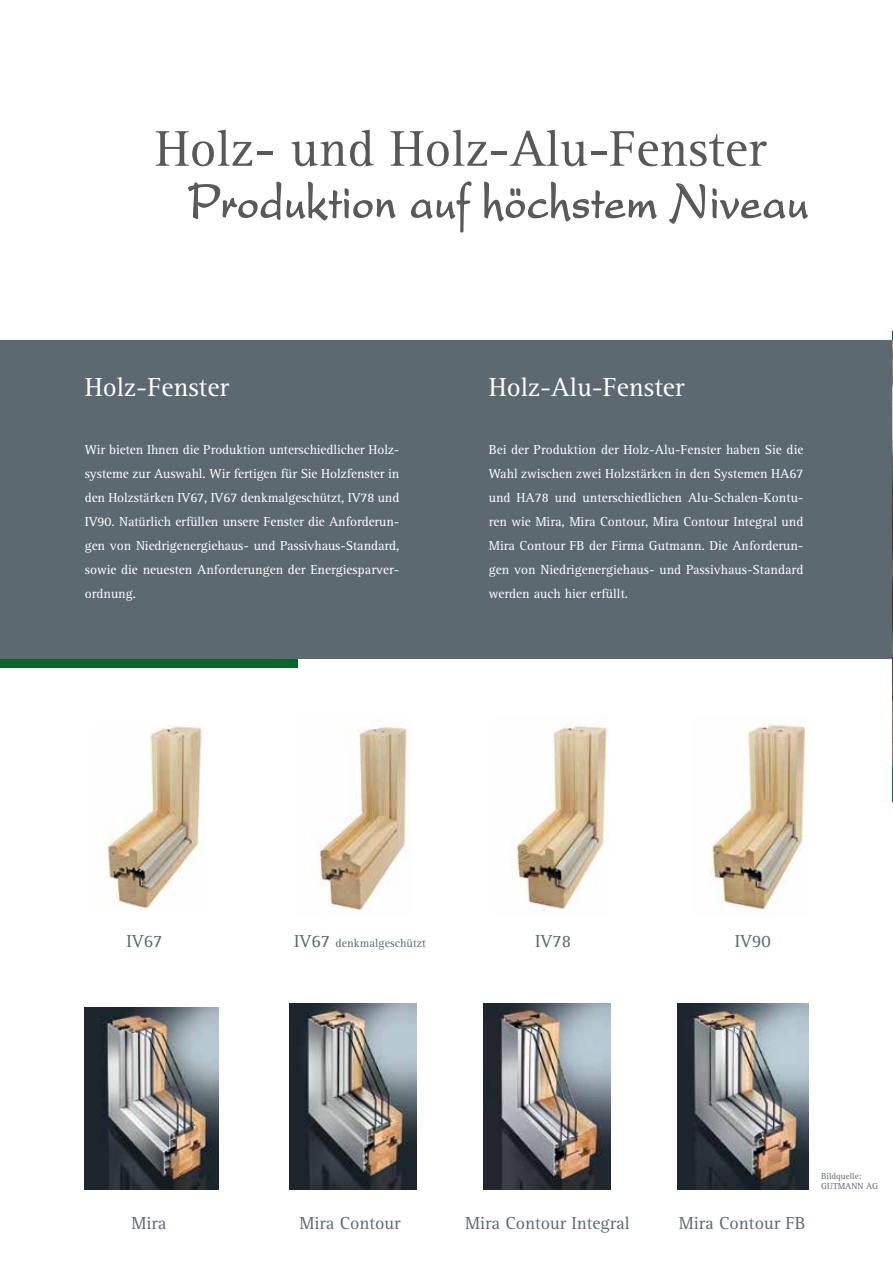
<style>
.page{position:relative;width:893px;height:1263px;background:#fff}
.page>*{position:absolute;margin:0;border:0;box-sizing:border-box;transform-origin:0 0}
.t1{font:52.5px "President Plain";letter-spacing:.03em;color:#58585a;scale:.8 1}
.t2{font:51.9px "Rotis Serif";color:#58585a}
.t3{font:27px "Rotis Serif";color:#fff}
.t4{font:18px "Rotis Serif";color:#5d6970}
.t5{font:13.5px/24px "Rotis Serif";color:#fff;text-align:justify}
.t6{font:12px "Rotis Serif";color:#5d6970}
.t7{font:9px/10.8px "Rotis Serif";color:#5d6970}
.s1{font-size:18px}
</style>
<div class="page">
<div style="left:0;top:340px;width:893px;height:319px;background:#5d6970"></div>
<hr style="left:892px;top:631px;width:1px;height:170px;background:#006829">
<svg style="left:188px;top:181px;width:208px;height:40px"></svg>
<svg style="left:411px;top:181px;width:61px;height:52px"></svg>
<svg style="left:484px;top:181px;width:173px;height:41px"></svg>
<svg style="left:669px;top:183px;width:139px;height:41px"></svg>
<div style="left:0;top:659px;width:298px;height:9px;background:#006829"></div>
<img style="left:892px;top:340px;width:1px;height:425px">
<img style="left:85px;top:1007px;width:134px;height:182px">
<img style="left:289px;top:1003px;width:127px;height:186px">
<img style="left:483px;top:1003px;width:127px;height:186px">
<img style="left:677px;top:1003px;width:131px;height:186px">
<img style="left:107px;top:725px;width:96px;height:185px">
<img style="left:319px;top:726px;width:88px;height:184px">
<img style="left:510px;top:723px;width:98px;height:190px">
<img style="left:708px;top:723px;width:99px;height:188px">
<h2 class="t2" style="left:155px;top:119px;width:613px">Holz- und Holz-Alu-Fenster</h2>
<h1 class="t1" style="left:188px;top:172px;width:776px">Produktion auf höchstem Niveau</h1>
<h3 class="t3" style="left:85px;top:372px;width:146px">Holz-Fenster</h3>
<h3 class="t3" style="left:489px;top:372px;width:197px">Holz-Alu-Fenster</h3>
<p class="t5" style="left:85px;top:438px;width:316px">Wir bieten Ihnen die Produktion unterschiedlicher Holz&shy;systeme zur Auswahl. Wir fertigen für Sie Holzfenster in den Holzstärken IV67, IV67 denkmalgeschützt, IV78 und IV90. Natürlich erfüllen unsere Fenster die Anforderun&shy;gen von Niedrigenergiehaus- und Passivhaus-Standard, sowie die neuesten Anforderungen der Energiesparver&shy;ordnung.</p>
<p class="t5" style="left:489px;top:438px;width:316px">Bei der Produktion der Holz-Alu-Fenster haben Sie die Wahl zwischen zwei Holzstärken in den Systemen HA67 und HA78 und unterschiedlichen Alu-Schalen-Kontu&shy;ren wie Mira, Mira Contour, Mira Contour Integral und Mira Contour FB der Firma Gutmann. Die Anforderun&shy;gen von Niedrigenergiehaus- und Passivhaus-Standard werden auch hier erfüllt.</p>
<h3 class="t4" style="left:126px;top:931px;width:38px">IV67</h3>
<p class="t6" style="left:294px;top:936px;width:133px"><span class="s1">IV67</span> denkmalgeschützt</p>
<h3 class="t4" style="left:535px;top:931px;width:38px">IV78</h3>
<h3 class="t4" style="left:735px;top:931px;width:38px">IV90</h3>
<h3 class="t4" style="left:131px;top:1213px;width:37px">Mira</h3>
<h3 class="t4" style="left:299px;top:1213px;width:103px">Mira Contour</h3>
<h3 class="t4" style="left:465px;top:1213px;width:166px">Mira Contour Integral</h3>
<h3 class="t4" style="left:679px;top:1213px;width:128px">Mira Contour FB</h3>
<p class="t7" style="left:821px;top:1170px;width:58px">Bildquelle:<br>GUTMANN AG</p>
</div>
